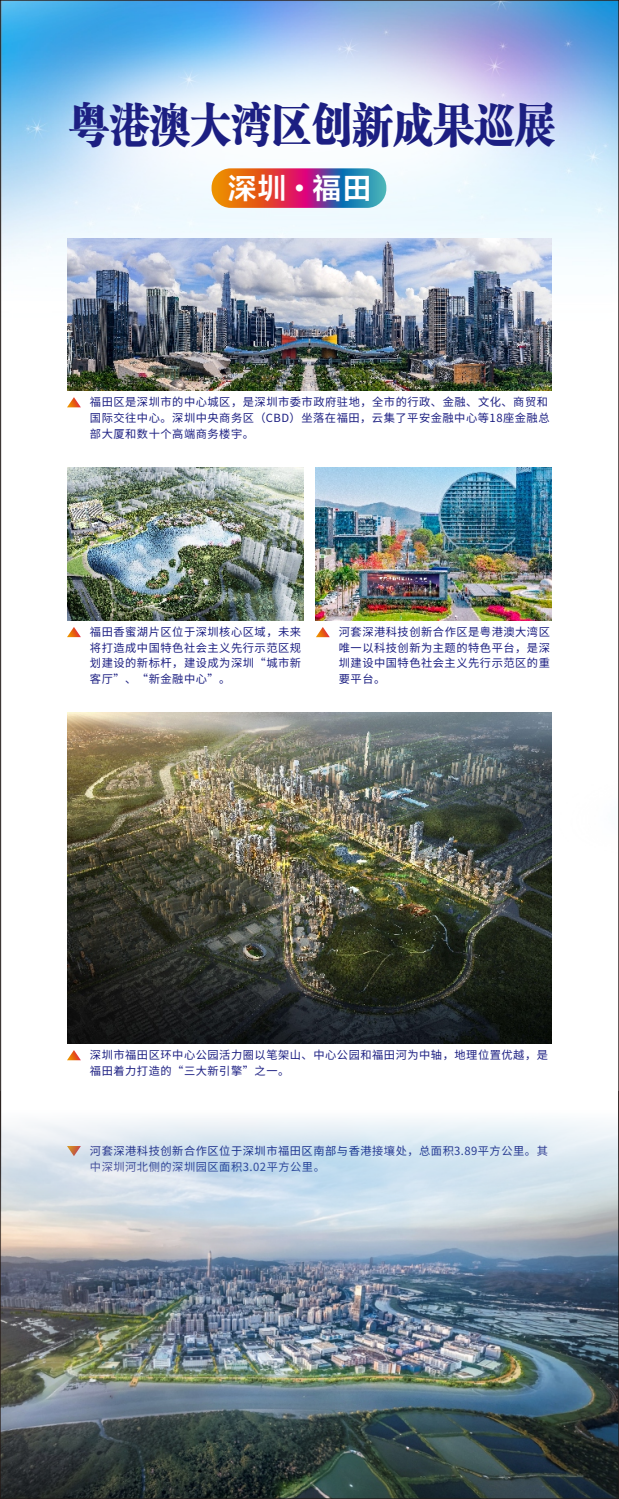
<style>
.page{position:relative;width:619px;height:1499px;background:#fff}
.page>*{position:absolute;margin:0;border:0;box-sizing:border-box;transform-origin:0 0}
.t1{font:46.35px "FZCSJW GB1 0";color:#1c1f82;scale:.87 1}
.t2{font:28.8px "FZLTZCHK GBK1 0";color:#fff}
.t3{font:11.25px/15.5px "Source Han Sans CN";letter-spacing:.045em;color:#1c1f82}
.s1{font-family:"Arial"}
</style>
<div class="page">
<img style="left:2px;top:2px;width:615px;height:1059px">
<img style="left:5px;top:3px;width:588px;height:264px">
<svg style="left:211px;top:168px;width:175px;height:40px"></svg>
<img style="left:67px;top:238px;width:485px;height:152px">
<svg style="left:67px;top:397px;width:14px;height:10px"></svg>
<img style="left:67px;top:467px;width:236px;height:153px">
<svg style="left:67px;top:627px;width:14px;height:10px"></svg>
<svg style="left:316px;top:627px;width:14px;height:10px"></svg>
<img style="left:316px;top:467px;width:236px;height:153px">
<img style="left:67px;top:713px;width:485px;height:330px">
<svg style="left:67px;top:1050px;width:14px;height:10px"></svg>
<img style="left:2px;top:1119px;width:615px;height:378px">
<h1 class="t1" style="left:69px;top:98px;width:560px">粤港澳大湾区创新成果巡展</h1>
<h2 class="t2" style="left:228px;top:172px;width:145px">深圳 <span class="s1">•</span> 福田</h2>
<p class="t3" style="left:90px;top:394px;width:461px">福田区是深圳市的中心城区，是深圳市委市政府驻地，全市的行政、金融、文化、商贸和国际交往中心。深圳中央商务区（CBD）坐落在福田，云集了平安金融中心等18座金融总部大厦和数十个高端商务楼宇。</p>
<p class="t3" style="left:90px;top:624px;width:213px;text-align:justify">福田香蜜湖片区位于深圳核心区域，未来将打造成中国特色社会主义先行示范区规划建设的新标杆，建设成为深圳“城市新客厅”、“新金融中心”。</p>
<p class="t3" style="left:339px;top:624px;width:213px;text-align:justify">河套深港科技创新合作区是粤港澳大湾区唯一以科技创新为主题的特色平台，是深圳建设中国特色社会主义先行示范区的重要平台。</p>
<p class="t3" style="left:90px;top:1047px;width:459px">深圳市福田区环中心公园活力圈以笔架山、中心公园和福田河为中轴，地理位置优越，是福田着力打造的“三大新引擎”之一。</p>
<p class="t3" style="left:90px;top:1143px;width:459px">河套深港科技创新合作区位于深圳市福田区南部与香港接壤处，总面积3.89平方公里。其中深圳河北侧的深圳园区面积3.02平方公里。</p>
</div>
